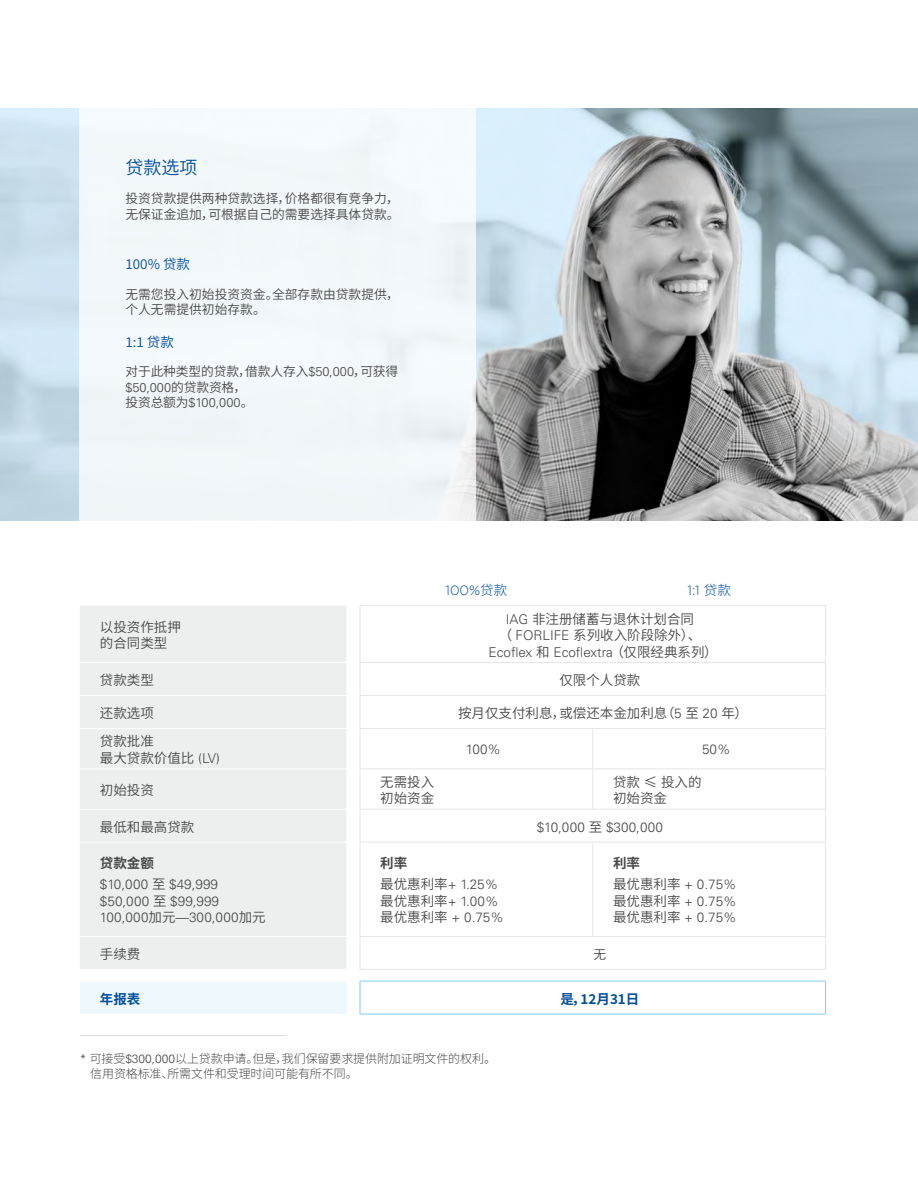
<style>
.page{position:relative;width:918px;height:1188px;background:#fff}
.page>*{position:absolute;margin:0;border:0;box-sizing:border-box;transform-origin:0 0}
.t1{font:18px "Source Han Sans CN";color:#004e9a}
.t2{font:13.5px/16.5px "Source Han Sans CN";color:#474747}
.t3{font:300 13.5px "Univers LT Pro 45";color:#474747}
.t4{font:300 13.5px "Univers LT Pro 45";letter-spacing:.02em;color:#474747}
.t5{font:300 13.5px "Gotham";color:#004e9a}
.t6{font:700 13.5px "Source Han Sans CN";color:#004e9a}
.H3_Caps{font:13.5px "Source Han Sans CN";color:#004e9a}
.t7{font:700 13.5px "Source Han Sans CN";color:#474747}
.t8{font:12.75px/15.8px "Source Han Sans CN";color:#474747}
.Footnote{font:300 12px/14.2px "Source Han Sans CN";letter-spacing:-.01em;color:#474747}
.s1{font-family:"Univers LT Pro 45";font-weight:300}
.s2{font-family:"Source Han Sans CN"}
.s3{font-family:"Source Han Sans CN";font-weight:400}
.s4{font-family:"Univers LT Pro 45"}
</style>
<div class="page">
<hr style="left:80px;top:1035px;width:207px;height:1px;background:#e0e1e1">
<img style="left:0;top:108px;width:918px;height:412px">
<div style="left:80px;top:606px;width:266px;height:363px;background:#edeeee"></div>
<svg style="left:359px;top:606px;width:467px;height:408px"></svg>
<div style="left:80px;top:981px;width:267px;height:33px;background:#eff8fc"></div>
<hr style="left:80px;top:662px;width:267px;height:1px;background:#fff">
<hr style="left:80px;top:695px;width:267px;height:1px;background:#fff">
<hr style="left:80px;top:728px;width:267px;height:1px;background:#fff">
<hr style="left:80px;top:768px;width:267px;height:1px;background:#fff">
<hr style="left:80px;top:809px;width:267px;height:1px;background:#fff">
<hr style="left:80px;top:842px;width:267px;height:1px;background:#fff">
<hr style="left:80px;top:936px;width:267px;height:1px;background:#fff">
<hr style="left:80px;top:981px;width:267px;height:1px;background:#fff">
<hr style="left:360px;top:663px;width:1px;height:32px;background:#e5e6e6">
<hr style="left:360px;top:695px;width:233px;height:1px;background:#e5e6e6">
<hr style="left:360px;top:696px;width:1px;height:32px;background:#e5e6e6">
<hr style="left:593px;top:695px;width:233px;height:1px;background:#e5e6e6">
<hr style="left:360px;top:728px;width:233px;height:1px;background:#e5e6e6">
<hr style="left:360px;top:729px;width:1px;height:39px;background:#e5e6e6">
<hr style="left:360px;top:768px;width:233px;height:1px;background:#e5e6e6">
<hr style="left:360px;top:769px;width:1px;height:40px;background:#e5e6e6">
<hr style="left:360px;top:809px;width:233px;height:1px;background:#e5e6e6">
<hr style="left:360px;top:810px;width:1px;height:32px;background:#e5e6e6">
<hr style="left:593px;top:809px;width:233px;height:1px;background:#e5e6e6">
<hr style="left:360px;top:842px;width:233px;height:1px;background:#e5e6e6">
<hr style="left:360px;top:843px;width:1px;height:93px;background:#e5e6e6">
<hr style="left:825px;top:606px;width:1px;height:56px;background:#e5e6e6">
<hr style="left:825px;top:663px;width:1px;height:32px;background:#e5e6e6">
<hr style="left:825px;top:696px;width:1px;height:32px;background:#e5e6e6">
<hr style="left:593px;top:728px;width:233px;height:1px;background:#e5e6e6">
<hr style="left:592px;top:729px;width:1px;height:39px;background:#e5e6e6">
<hr style="left:825px;top:729px;width:1px;height:39px;background:#e5e6e6">
<hr style="left:593px;top:768px;width:233px;height:1px;background:#e5e6e6">
<hr style="left:592px;top:769px;width:1px;height:40px;background:#e5e6e6">
<hr style="left:825px;top:769px;width:1px;height:40px;background:#e5e6e6">
<hr style="left:825px;top:810px;width:1px;height:32px;background:#e5e6e6">
<hr style="left:593px;top:842px;width:233px;height:1px;background:#e5e6e6">
<hr style="left:592px;top:843px;width:1px;height:93px;background:#e5e6e6">
<hr style="left:825px;top:843px;width:1px;height:93px;background:#e5e6e6">
<hr style="left:825px;top:937px;width:1px;height:32px;background:#e5e6e6">
<hr style="left:360px;top:605px;width:233px;height:1px;background:#e5e6e6">
<hr style="left:360px;top:606px;width:1px;height:56px;background:#e5e6e6">
<hr style="left:593px;top:605px;width:233px;height:1px;background:#e5e6e6">
<hr style="left:360px;top:662px;width:233px;height:1px;background:#e5e6e6">
<hr style="left:593px;top:662px;width:233px;height:1px;background:#e5e6e6">
<hr style="left:360px;top:936px;width:233px;height:1px;background:#e5e6e6">
<hr style="left:360px;top:937px;width:1px;height:32px;background:#e5e6e6">
<hr style="left:593px;top:936px;width:233px;height:1px;background:#e5e6e6">
<hr style="left:360px;top:969px;width:233px;height:1px;background:#e5e6e6">
<hr style="left:593px;top:969px;width:233px;height:1px;background:#e5e6e6">
<hr style="left:360px;top:981px;width:233px;height:1px;background:#7dcdf3">
<hr style="left:360px;top:981px;width:1px;height:33px;background:#7dcdf3">
<hr style="left:593px;top:981px;width:233px;height:1px;background:#7dcdf3">
<hr style="left:360px;top:1014px;width:233px;height:1px;background:#7dcdf3">
<hr style="left:593px;top:1014px;width:233px;height:1px;background:#7dcdf3">
<hr style="left:825px;top:981px;width:1px;height:33px;background:#7dcdf3">
<div style="left:80px;top:97px;width:396px;height:437px;background:#f2f7fa"></div>
<h2 class="t1" style="left:125px;top:157px;width:73px">贷款选项</h2>
<p class="t8" style="left:125px;top:191px;width:276px">投资贷款提供两种贷款选择，价格都很有竞争力，无保证金追加，可根据自己的需要选择具体贷款。</p>
<h3 class="H3_Caps" style="left:125px;top:257px;width:66px">100% 贷款</h3>
<p class="t8" style="left:125px;top:286px;width:275px">无需您投入初始投资资金。全部存款由贷款提供，个人无需提供初始存款。</p>
<h3 class="H3_Caps" style="left:125px;top:334px;width:50px">1:1 贷款</h3>
<p class="t8" style="left:125px;top:364px;width:274px">对于此种类型的贷款，借款人存入<span class="s1">$50,000</span>，可获得<span class="s1">$50,000</span>的贷款资格，<br>投资总额为<span class="s1">$100,000</span>。</p>
<p class="t5" style="left:445px;top:582px;width:63px">100%<span class="s2">贷款</span></p>
<p class="t5" style="left:688px;top:582px;width:45px">1:1 <span class="s2">贷款</span></p>
<p class="t2" style="left:100px;top:619px;width:82px">以投资作抵押的合同类型</p>
<p class="t2" style="left:489px;top:611px;width:231px;text-align:center"><span class="s1">IAG</span> 非注册储蓄与退休计划合同<br>（ <span class="s1">FORLIFE</span> 系列收入阶段除外）、<br><span class="s1">Ecoflex</span> 和 <span class="s1">Ecoflextra</span> （仅限经典系列）</p>
<p class="t2" style="left:100px;top:672px;width:55px">贷款类型</p>
<p class="t2" style="left:559px;top:672px;width:82px">仅限个人贷款</p>
<p class="t2" style="left:100px;top:705px;width:55px">还款选项</p>
<p class="t2" style="left:458px;top:705px;width:291px">按月仅支付利息，或偿还本金加利息（<span class="s1">5</span> 至 <span class="s1">20</span> 年）</p>
<p class="t2" style="left:100px;top:733px;width:121px">贷款批准<br>最大贷款价值比 <span class="s1">(LV)</span></p>
<p class="t3" style="left:466px;top:741px;width:37px">100%</p>
<p class="t3" style="left:702px;top:741px;width:30px">50%</p>
<p class="t2" style="left:100px;top:782px;width:55px">初始投资</p>
<p class="t2" style="left:380px;top:774px;width:56px">无需投入初始资金</p>
<p class="t2" style="left:613px;top:774px;width:90px">贷款 ≤ 投入的初始资金</p>
<p class="t2" style="left:100px;top:819px;width:96px">最低和最高贷款</p>
<p class="t4" style="left:537px;top:818px;width:128px">$10,000 <span class="s3">至</span> $300,000</p>
<p class="t7" style="left:100px;top:856px;width:55px">贷款金额</p>
<p class="t3" style="left:100px;top:876px;width:120px">$10,000 <span class="s3">至</span> $49,999</p>
<p class="t3" style="left:100px;top:892px;width:121px">$50,000 <span class="s3">至</span> $99,999</p>
<p class="t4" style="left:100px;top:909px;width:167px">100,000<span class="s3">加元</span>—300,000<span class="s3">加元</span></p>
<p class="t7" style="left:380px;top:856px;width:29px">利率</p>
<p class="t3" style="left:380px;top:876px;width:120px"><span class="s3">最优惠利率</span>+ 1.25%</p>
<p class="t3" style="left:380px;top:892px;width:120px"><span class="s3">最优惠利率</span>+ 1.00%</p>
<p class="t3" style="left:380px;top:909px;width:125px"><span class="s3">最优惠利率</span> + 0.75%</p>
<p class="t7" style="left:613px;top:856px;width:28px">利率</p>
<p class="t3" style="left:613px;top:876px;width:125px"><span class="s3">最优惠利率</span> + 0.75%</p>
<p class="t3" style="left:613px;top:892px;width:125px"><span class="s3">最优惠利率</span> + 0.75%</p>
<p class="t3" style="left:613px;top:909px;width:125px"><span class="s3">最优惠利率</span> + 0.75%</p>
<p class="t2" style="left:100px;top:946px;width:42px">手续费</p>
<p class="t8" style="left:594px;top:946px;width:14px">无</p>
<p class="t6" style="left:100px;top:991px;width:42px">年报表</p>
<p class="t6" style="left:560px;top:991px;width:81px">是，12月31日</p>
<p class="Footnote" style="left:90px;top:1052px;width:407px;text-indent:-10px"><span class="s4">*</span> 可接受<span class="s4">$300,000</span>以上贷款申请。但是，我们保留要求提供附加证明文件的权利。信用资格标准、所需文件和受理时间可能有所不同。</p>
</div>
